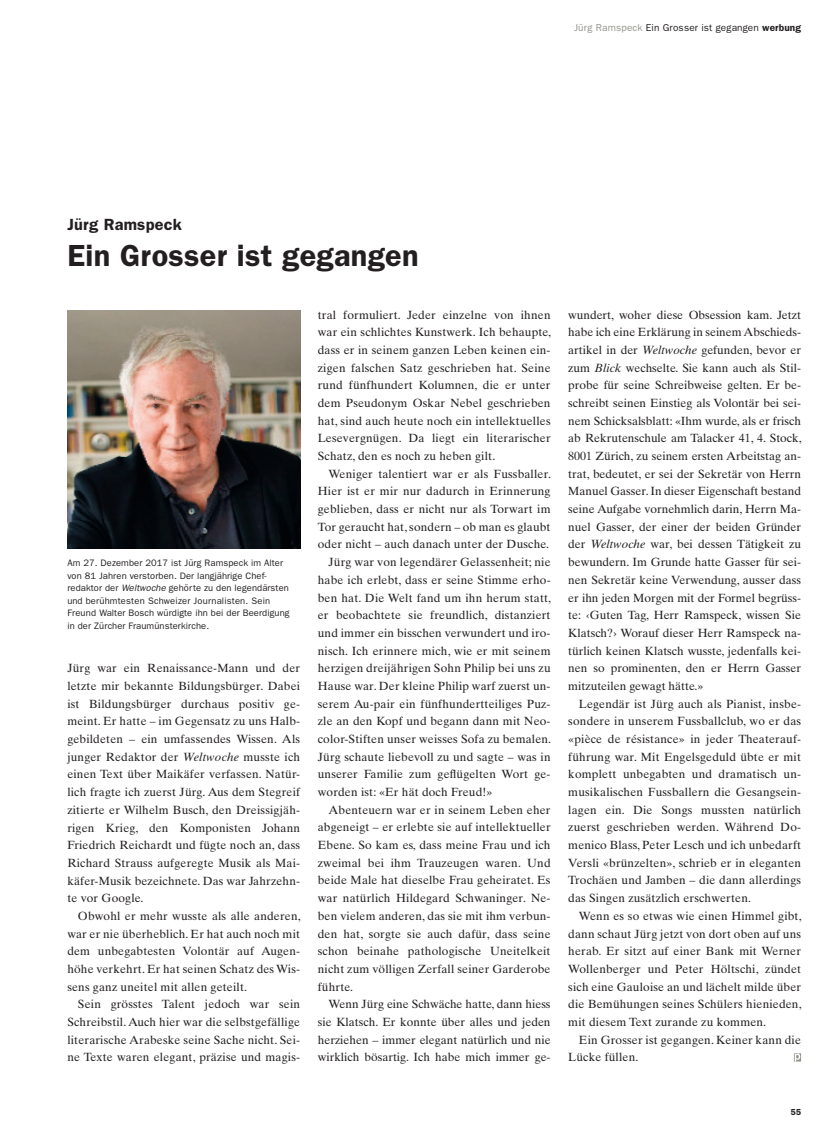
<style>
.page{position:relative;width:833px;height:1134px;background:#fff}
.page>*{position:absolute;margin:0;border:0;box-sizing:border-box;transform-origin:0 0}
.t1{font:600 30.62px "Franklin Gothic";letter-spacing:.01em;color:#231f20}
.t2{font:600 16.25px "Franklin Gothic";letter-spacing:.015em;color:#231f20}
.t3{font:11.88px/17.6px "Times Ten";letter-spacing:.015em;color:#231f20;text-align:justify}
.t4{font:10px "Franklin Gothic";letter-spacing:.015em;color:#231f20}
.t5{font:9.38px/12.5px "Franklin Gothic";letter-spacing:.01em;color:#231f20}
.t6{font:600 8.75px "Franklin Gothic";color:#231f20}
.s1{color:#92958a}
.s2{font-weight:600}
.s3{font-style:italic}
</style>
<div class="page">
<svg style="left:794px;top:1053px;width:7px;height:8px"></svg>
<img style="left:67px;top:311px;width:233px;height:237px">
<p class="t4" style="left:574px;top:21px;width:228px"><span class="s1">Jürg Ramspeck</span> Ein Grosser ist gegangen <span class="s2">werbung</span></p>
<h2 class="t2" style="left:67px;top:215px;width:116px">Jürg Ramspeck</h2>
<h1 class="t1" style="left:67px;top:237px;width:353px">Ein Grosser ist gegangen</h1>
<p class="t5" style="left:67px;top:557px;width:224px">Am 27. Dezember 2017 ist Jürg Ramspeck im Alter von 81 Jahren verstorben. Der langjährige Chef&shy;redaktor der <span class="s3">Weltwoche</span> gehörte zu den legendärsten und berühmtesten Schweizer Journalisten. Sein Freund Walter Bosch würdigte ihn bei der Beerdigung in der Zürcher Fraumünsterkirche.</p>
<p class="t3" style="left:67px;top:659px;width:234px">Jürg war ein Renaissance-Mann und der letzte mir bekannte Bildungsbürger. Dabei ist Bildungsbürger durchaus positiv ge&shy;meint. Er hatte – im Gegensatz zu uns Halb&shy;gebildeten – ein umfassendes Wissen. Als junger Redaktor der <span class="s3">Weltwoche</span> musste ich einen Text über Maikäfer verfassen. Natür&shy;lich fragte ich zuerst Jürg. Aus dem Stegreif zitierte er Wilhelm Busch, den Dreissigjäh&shy;rigen Krieg, den Komponisten Johann Friedrich Reichardt und fügte noch an, dass Richard Strauss aufgeregte Musik als Mai&shy;käfer-Musik bezeichnete. Das war Jahrzehn&shy;te vor Google.</p>
<p class="t3" style="left:67px;top:907px;width:235px;text-align:left;text-indent:11px">Obwohl er mehr wusste als alle anderen, war er nie überheblich. Er hat auch noch mit dem unbegabtesten Volontär auf Augen&shy;höhe verkehrt. Er hat seinen Schatz des Wis&shy;sens ganz uneitel mit allen geteilt.</p>
<p class="t3" style="left:67px;top:995px;width:234px;text-indent:11px">Sein grösstes Talent jedoch war sein Schreibstil. Auch hier war die selbstgefällige literarische Arabeske seine Sache nicht. Sei&shy;ne Texte waren elegant, präzise und magis-</p>
<p class="t3" style="left:318px;top:306px;width:235px">tral formuliert. Jeder einzelne von ihnen war ein schlichtes Kunstwerk. Ich behaupte, dass er in seinem ganzen Leben keinen ein&shy;zigen falschen Satz geschrieben hat. Seine rund fünfhundert Kolumnen, die er unter dem Pseudonym Oskar Nebel geschrieben hat, sind auch heute noch ein intellektuelles Lesevergnügen. Da liegt ein literarischer Schatz, den es noch zu heben gilt.</p>
<p class="t3" style="left:328px;top:465px;width:224px">Weniger talentiert war er als Fussballer.</p>
<p class="t3" style="left:318px;top:482px;width:234px">Hier ist er mir nur dadurch in Erinnerung</p>
<p class="t3" style="left:318px;top:500px;width:234px">geblieben, dass er nicht nur als Torwart im</p>
<p class="t3" style="left:318px;top:518px;width:234px">Tor geraucht hat, sondern – ob man es glaubt</p>
<p class="t3" style="left:318px;top:535px;width:233px">oder nicht – auch danach unter der Dusche.</p>
<p class="t3" style="left:328px;top:553px;width:224px">Jürg war von legendärer Gelassenheit; nie</p>
<p class="t3" style="left:318px;top:571px;width:234px">habe ich erlebt, dass er seine Stimme erho-</p>
<p class="t3" style="left:318px;top:589px;width:235px">ben hat. Die Welt fand um ihn herum statt,</p>
<p class="t3" style="left:318px;top:606px;width:234px">er beobachtete sie freundlich, distanziert</p>
<p class="t3" style="left:318px;top:624px;width:234px">und immer ein bisschen verwundert und iro-</p>
<p class="t3" style="left:318px;top:642px;width:234px">nisch. Ich erinnere mich, wie er mit seinem</p>
<p class="t3" style="left:318px;top:659px;width:234px">herzigen dreijährigen Sohn Philip bei uns zu</p>
<p class="t3" style="left:318px;top:677px;width:234px">Hause war. Der kleine Philip warf zuerst un-</p>
<p class="t3" style="left:318px;top:695px;width:233px">serem Au-pair ein fünfhundertteiliges Puz-</p>
<p class="t3" style="left:318px;top:712px;width:234px">zle an den Kopf und begann dann mit Neo-</p>
<p class="t3" style="left:318px;top:730px;width:235px">color-Stiften unser weisses Sofa zu bemalen.</p>
<p class="t3" style="left:318px;top:748px;width:234px">Jürg schaute liebevoll zu und sagte – was in</p>
<p class="t3" style="left:318px;top:765px;width:234px">unserer Familie zum geflügelten Wort ge-</p>
<p class="t3" style="left:318px;top:783px;width:176px">worden ist: «Er hät doch Freud!»</p>
<p class="t3" style="left:328px;top:801px;width:224px">Abenteuern war er in seinem Leben eher</p>
<p class="t3" style="left:318px;top:818px;width:234px">abgeneigt – er erlebte sie auf intellektueller</p>
<p class="t3" style="left:318px;top:836px;width:234px">Ebene. So kam es, dass meine Frau und ich</p>
<p class="t3" style="left:318px;top:854px;width:234px">zweimal bei ihm Trauzeugen waren. Und</p>
<p class="t3" style="left:318px;top:871px;width:234px">beide Male hat dieselbe Frau geheiratet. Es</p>
<p class="t3" style="left:318px;top:889px;width:234px">war natürlich Hildegard Schwaninger. Ne-</p>
<p class="t3" style="left:318px;top:907px;width:234px">ben vielem anderen, das sie mit ihm verbun-</p>
<p class="t3" style="left:318px;top:924px;width:234px">den hat, sorgte sie auch dafür, dass seine</p>
<p class="t3" style="left:318px;top:942px;width:234px">schon beinahe pathologische Uneitelkeit</p>
<p class="t3" style="left:318px;top:960px;width:234px">nicht zum völligen Zerfall seiner Garderobe</p>
<p class="t3" style="left:318px;top:978px;width:37px">führte.</p>
<p class="t3" style="left:328px;top:995px;width:224px">Wenn Jürg eine Schwäche hatte, dann hiess</p>
<p class="t3" style="left:318px;top:1013px;width:234px">sie Klatsch. Er konnte über alles und jeden</p>
<p class="t3" style="left:318px;top:1031px;width:234px">herziehen – immer elegant natürlich und nie</p>
<p class="t3" style="left:318px;top:1048px;width:234px">wirklich bösartig. Ich habe mich immer ge-</p>
<p class="t3" style="left:568px;top:306px;width:235px">wundert, woher diese Obsession kam. Jetzt habe ich eine Erklärung in seinem Abschieds&shy;artikel in der <span class="s3">Weltwoche</span> gefunden, bevor er zum <span class="s3">Blick</span> wechselte. Sie kann auch als Stil&shy;probe für seine Schreibweise gelten. Er be&shy;schreibt seinen Einstieg als Volontär bei sei&shy;nem Schicksalsblatt: «Ihm wurde, als er frisch ab Rekrutenschule am Talacker 41, 4. Stock, 8001 Zürich, zu seinem ersten Arbeitstag an&shy;trat, bedeutet, er sei der Sekretär von Herrn Manuel Gasser. In dieser Eigenschaft bestand seine Aufgabe vornehmlich darin, Herrn Ma&shy;nuel Gasser, der einer der beiden Gründer der <span class="s3">Weltwoche</span> war, bei dessen Tätigkeit zu bewundern. Im Grunde hatte Gasser für sei&shy;nen Sekretär keine Verwendung, ausser dass er ihn jeden Morgen mit der Formel begrüss&shy;te: ‹Guten Tag, Herr Ramspeck, wissen Sie Klatsch?› Worauf dieser Herr Ramspeck na&shy;türlich keinen Klatsch wusste, jedenfalls kei&shy;nen so prominenten, den er Herrn Gasser mitzuteilen gewagt hätte.»</p>
<p class="t3" style="left:568px;top:695px;width:234px;text-indent:11px">Legendär ist Jürg auch als Pianist, insbe&shy;sondere in unserem Fussballclub, wo er das «pièce de résistance» in jeder Theaterauf&shy;führung war. Mit Engelsgeduld übte er mit komplett unbegabten und dramatisch un&shy;musikalischen Fussballern die Gesangsein&shy;lagen ein. Die Songs mussten natürlich zuerst geschrieben werden. Während Do&shy;menico Blass, Peter Lesch und ich unbedarft Versli «brünzelten», schrieb er in eleganten Trochäen und Jamben – die dann allerdings das Singen zusätzlich erschwerten.</p>
<p class="t3" style="left:568px;top:907px;width:235px;text-indent:11px">Wenn es so etwas wie einen Himmel gibt, dann schaut Jürg jetzt von dort oben auf uns herab. Er sitzt auf einer Bank mit Werner Wollenberger und Peter Höltschi, zündet sich eine Gauloise an und lächelt milde über die Bemühungen seines Schülers hienieden, mit diesem Text zurande zu kommen.</p>
<p class="t3" style="left:568px;top:1031px;width:234px;text-indent:11px">Ein Grosser ist gegangen. Keiner kann die<br>Lücke füllen.</p>
<p class="t6" style="left:790px;top:1106px;width:12px">55</p>
</div>
